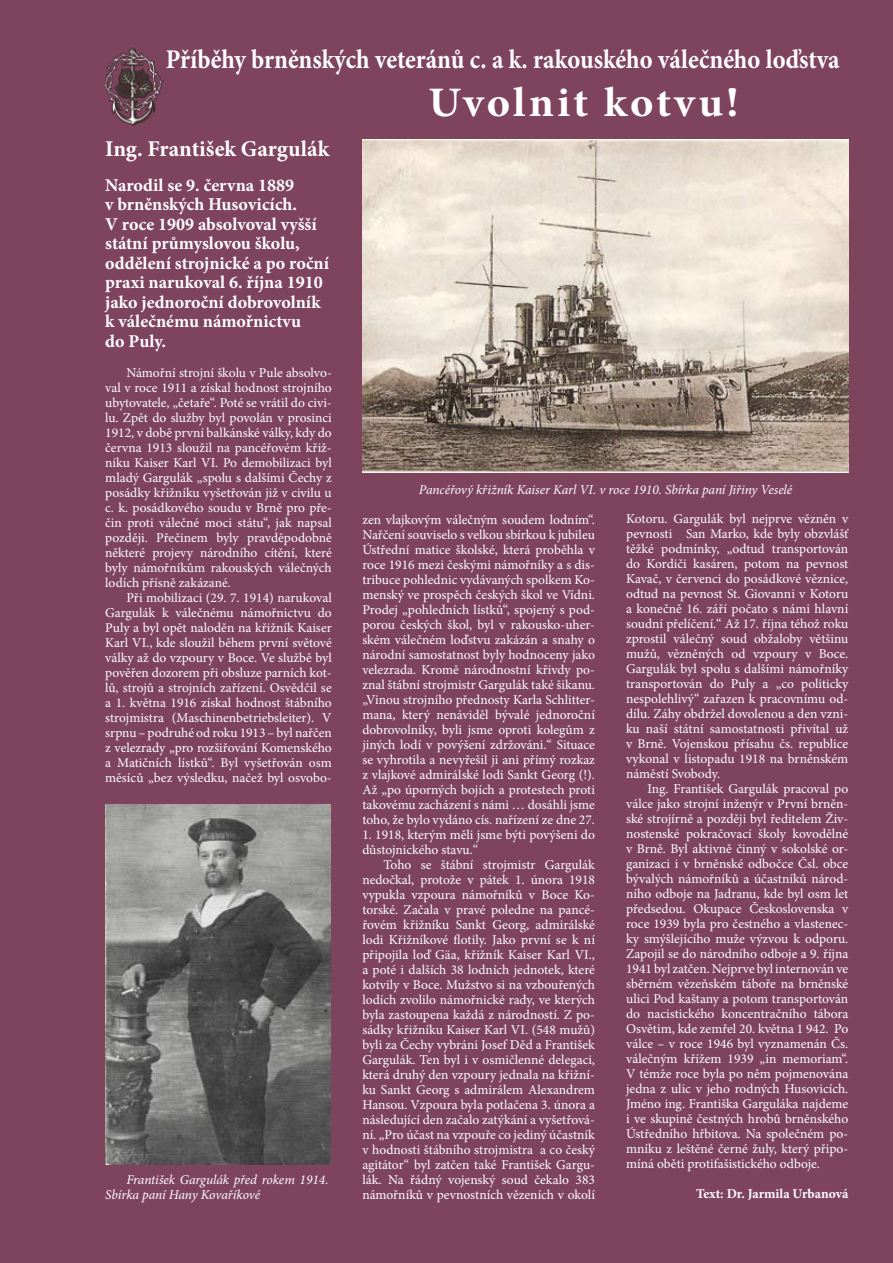
<style>
.page{position:relative;width:893px;height:1263px;background:#7e445e}
.page>*{position:absolute;margin:0;border:0;box-sizing:border-box;transform-origin:0 0}
.t1{font:700 42px "Minion Pro";letter-spacing:.065em;color:#fff;scale:1.06 1}
.t2{font:700 27px "Minion Pro";color:#fff;scale:.91 1}
.t3{font:700 22.5px "Minion Pro";color:#fff}
.t4{font:700 18px/19.5px "Minion Pro";color:#fff}
.t5{font:13.5px/15px "Minion Pro";color:#fff;text-align:justify}
.t6{font:italic 13.5px/15px "Minion Pro";letter-spacing:-.01em;color:#fff}
.t7{font:700 13.5px "Minion Pro";color:#fff}
</style>
<div class="page">
<img style="left:105px;top:48px;width:59px;height:78px">
<img style="left:105px;top:805px;width:225px;height:359px">
<img style="left:363px;top:139px;width:485px;height:333px">
<h2 class="t2" style="left:166px;top:41px;width:742px">Příběhy brněnských veteránů c. a k. rakouského válečného loďstva</h2>
<h1 class="t1" style="left:429px;top:73px;width:294px">Uvolnit kotvu!</h1>
<h3 class="t3" style="left:105px;top:133px;width:226px">Ing. František Gargulák</h3>
<h3 class="t4" style="left:105px;top:175px;width:225px">Narodil se 9. června 1889<br>v brněnských Husovicích.<br>V roce 1909 absolvoval vyšší státní průmyslovou školu, oddělení strojnické a po roční praxi narukoval 6. října 1910 jako jednoroční dobrovolník k válečnému námořnictvu<br>do Puly.</h3>
<p class="t5" style="left:105px;top:365px;width:228px;text-indent:21px">Námořní strojní školu v Pule absolvo&shy;val v roce 1911 a získal hodnost strojního ubytovatele, „četaře“. Poté se vrátil do civi&shy;lu. Zpět do služby byl povolán v prosinci 1912, v době první balkánské války, kdy do června 1913 sloužil na pancéřovém křiž&shy;níku Kaiser Karl VI. Po demobilizaci byl mladý Gargulák „spolu s dalšími Čechy z posádky křižníku vyšetřován již v civilu u c. k. posádkového soudu v Brně pro pře&shy;čin proti válečné moci státu“, jak napsal později. Přečinem byly pravděpodobně některé projevy národního cítění, které byly námořníkům rakouských válečných lodích přísně zakázané.</p>
<p class="t5" style="left:105px;top:590px;width:228px;text-indent:21px">Při mobilizaci (29. 7. 1914) narukoval Gargulák k válečnému námořnictvu do Puly a byl opět naloděn na křižník Kaiser Karl VI., kde sloužil během první světové války až do vzpoury v Boce. Ve službě byl pověřen dozorem při obsluze parních kot&shy;lů, strojů a strojních zařízení. Osvědčil se a 1. května 1916 získal hodnost štábního strojmistra (Maschinenbetriebsleiter). V srpnu – podruhé od roku 1913 – byl nařčen z velezrady „pro rozšiřování Komenského a Matičních lístků“. Byl vyšetřován osm měsíců „bez výsledku, načež byl osvobo-</p>
<p class="t6" style="left:419px;top:482px;width:375px">Pancéřový křižník Kaiser Karl VI. v roce 1910. Sbírka paní Jiřiny Veselé</p>
<p class="t5" style="left:626px;top:512px;width:224px">Kotoru. Gargulák byl nejprve vězněn v pevnosti San Marko, kde byly obzvlášť těžké podmínky, „odtud transportován do Kordiči kasáren, potom na pevnost Kavač, v červenci do posádkové věznice, odtud na pevnost St. Giovanni v Kotoru a konečně 16. září počato s námi hlavní soudní přelíčení.“ Až 17. října téhož roku zprostil válečný soud obžaloby většinu mužů, vězněných od vzpoury v Boce.<br>Gargulák byl spolu s dalšími námořníky transportován do Puly a „co politicky nespolehlivý“ zařazen k pracovnímu od&shy;dílu. Záhy obdržel dovolenou a den vzni&shy;ku naší státní samostatnosti přivítal už v Brně. Vojenskou přísahu čs. republice vykonal v listopadu 1918 na brněnském náměstí Svobody.</p>
<p class="t5" style="left:626px;top:781px;width:224px;text-indent:21px">Ing. František Gargulák pracoval po válce jako strojní inženýr v První brněn&shy;ské strojírně a později byl ředitelem Živ&shy;nostenské pokračovací školy kovodělné v Brně. Byl aktivně činný v sokolské or&shy;ganizaci i v brněnské odbočce Čsl. obce bývalých námořníků a účastníků národ&shy;ního odboje na Jadranu, kde byl osm let předsedou. Okupace Československa v roce 1939 byla pro čestného a vlastenec&shy;ky smýšlejícího muže výzvou k odporu.<br>Zapojil se do národního odboje a 9. října 1941 byl zatčen. Nejprve byl internován ve sběrném vězeňském táboře na brněnské ulici Pod kaštany a potom transportován do nacistického koncentračního tábora Osvětim, kde zemřel 20. května 1 942. Po válce – v roce 1946 byl vyznamenán Čs. válečným křížem 1939 „in memoriam“.<br>V témže roce byla po něm pojmenována jedna z ulic v jeho rodných Husovicích.<br>Jméno ing. Františka Garguláka najdeme i ve skupině čestných hrobů brněnského Ústředního hřbitova. Na společném po&shy;mníku z leštěné černé žuly, který připo&shy;míná oběti protifašistického odboje.</p>
<p class="t7" style="left:696px;top:1184px;width:154px">Text: Dr. Jarmila Urbanová</p>
<p class="t5" style="left:362px;top:513px;width:234px">zen vlajkovým válečným soudem lodním“.<br>Nařčení souviselo s velkou sbírkou k jubileu Ústřední matice školské, která proběhla v roce 1916 mezi českými námořníky a s dis&shy;tribuce pohlednic vydávaných spolkem Ko&shy;menský ve prospěch českých škol ve Vídni.<br>Prodej „pohledních lístků“, spojený s pod&shy;porou českých škol, byl v rakousko-uher&shy;ském válečném loďstvu zakázán a snahy o národní samostatnost byly hodnoceny jako velezrada. Kromě národnostní křivdy po&shy;znal štábní strojmistr Gargulák také šikanu. „Vinou strojního přednosty Karla Schlitter&shy;mana, který nenáviděl bývalé jednoroční dobrovolníky, byli jsme oproti kolegům z jiných lodí v povýšení zdržováni.“ Situace se vyhrotila a nevyřešil ji ani přímý rozkaz z vlajkové admirálské lodi Sankt Georg (!).<br>Až „po úporných bojích a protestech proti takovému zacházení s námi … dosáhli jsme toho, že bylo vydáno cís. nařízení ze dne 27.</p>
<p class="t5" style="left:362px;top:828px;width:234px">1. 1918, kterým měli jsme býti povýšeni do důstojnického stavu.“</p>
<p class="t5" style="left:362px;top:858px;width:234px;text-indent:21px">Toho se štábní strojmistr Gargulák nedočkal, protože v pátek 1. února 1918 vypukla vzpoura námořníků v Boce Ko&shy;torské. Začala v pravé poledne na pancé&shy;řovém křižníku Sankt Georg, admirálské lodi Křižníkové flotily. Jako první se k ní připojila loď Gäa, křižník Kaiser Karl VI., a poté i dalších 38 lodních jednotek, které kotvily v Boce. Mužstvo si na vzbouřených lodích zvolilo námořnické rady, ve kterých byla zastoupena každá z národností. Z po&shy;sádky křižníku Kaiser Karl VI. (548 mužů) byli za Čechy vybráni Josef Děd a František Gargulák. Ten byl i v osmičlenné delegaci, která druhý den vzpoury jednala na křižní&shy;ku Sankt Georg s admirálem Alexandrem Hansou. Vzpoura byla potlačena 3. února a následující den začalo zatýkání a vyšetřová&shy;ní. „Pro účast na vzpouře co jediný účastník v hodnosti štábního strojmistra a co český agitátor“ byl zatčen také František Gargu&shy;lák. Na řádný vojenský soud čekalo 383 námořníků v pevnostních vězeních v okolí</p>
<p class="t6" style="left:105px;top:1172px;width:225px;text-indent:21px">František Gargulák před rokem 1914.<br>Sbírka paní Hany Kovaříkové</p>
</div>
